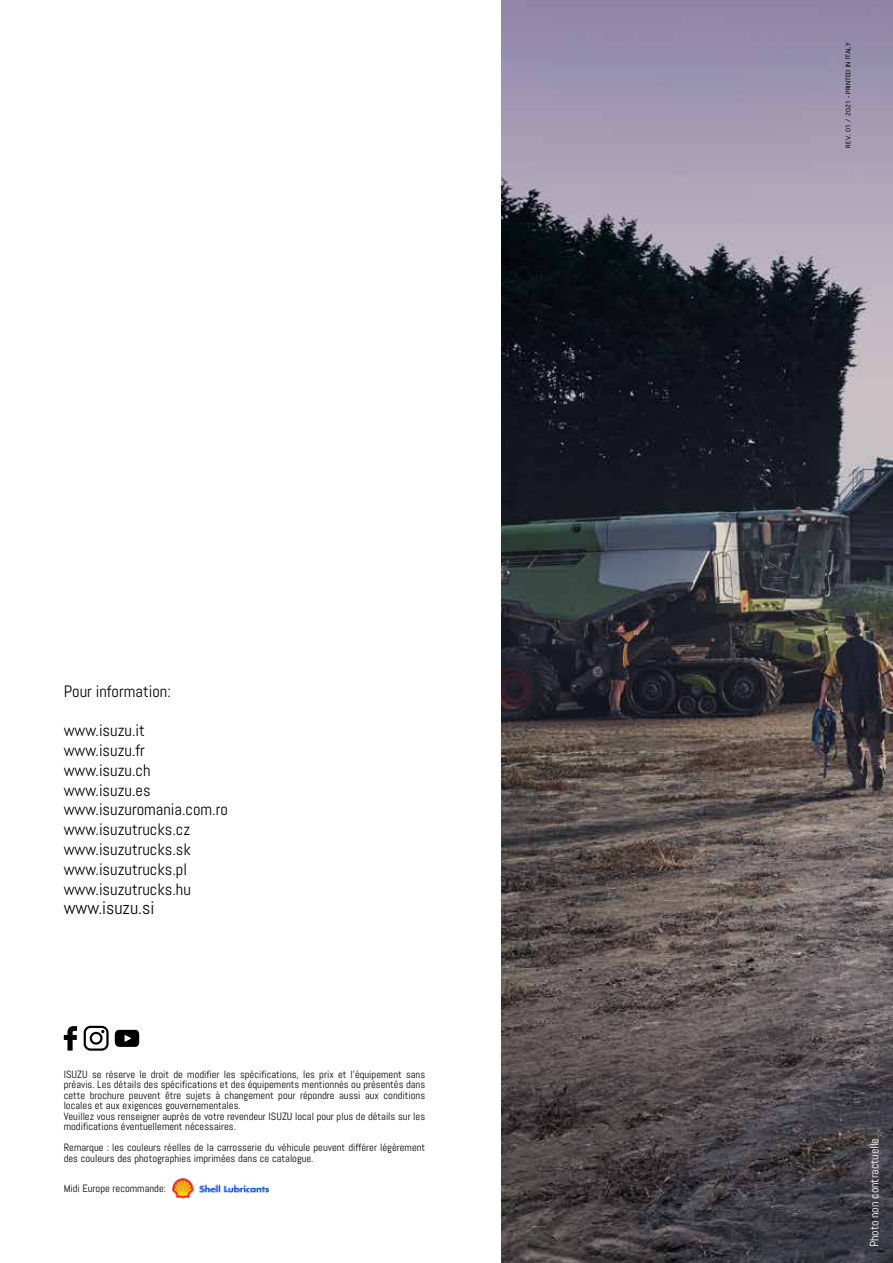
<style>
.page{position:relative;width:893px;height:1263px;background:#fff}
.page>*{position:absolute;margin:0;border:0;box-sizing:border-box;transform-origin:0 0}
.t1{font:18px "Abel";color:#000}
.t2{font:16.5px/19.8px "Abel";color:#000}
.t3{font:12px "Abel";color:#fff}
.t4{font:10.5px/10.5px "Abel";color:#000}
.t5{font:6px "Geneva";color:#000}
</style>
<div class="page">
<img style="left:502px;top:0;width:391px;height:1263px">
<img style="left:173px;top:1178px;width:95px;height:21px">
<svg style="left:115px;top:1030px;width:24px;height:17px"></svg>
<svg style="left:84px;top:1026px;width:25px;height:25px"></svg>
<svg style="left:64px;top:1026px;width:13px;height:24px"></svg>
<h2 class="t2" style="left:64px;top:681px;width:109px">Pour information:</h2>
<h2 class="t2" style="left:64px;top:721px;width:166px">www.isuzu.it www.isuzu.fr www.isuzu.ch www.isuzu.es www.isuzuromania.com.ro www.isuzutrucks.cz www.isuzutrucks.sk www.isuzutrucks.pl www.isuzutrucks.hu</h2>
<h1 class="t1" style="left:64px;top:897px;width:92px">www.isuzu.si</h1>
<p class="t4" style="left:64px;top:1069px;width:363px">ISUZU se réserve le droit de modifier les spécifications, les prix et l’équipement sans préavis. Les détails des spécifications et des équipements mentionnés ou présentés dans cette brochure peuvent être sujets à changement pour répondre aussi aux conditions locales et aux exigences gouvernementales.<br>Veuillez vous renseigner auprès de votre revendeur ISUZU local pour plus de détails sur les modifications éventuellement nécessaires.</p>
<p class="t4" style="left:64px;top:1142px;width:363px">Remarque : les couleurs réelles de la carrosserie du véhicule peuvent différer légèrement des couleurs des photographies imprimées dans ce catalogue.</p>
<p class="t4" style="left:64px;top:1183px;width:104px">Midi Europe recommande:</p>
<p class="t5" style="left:845px;top:148px;width:107px;rotate:-90deg">REV. 01 / 2021 - PRINTED IN ITALY</p>
<p class="t3" style="left:867px;top:1247px;width:111px;rotate:-90deg">Photo non contractuelle</p>
</div>
